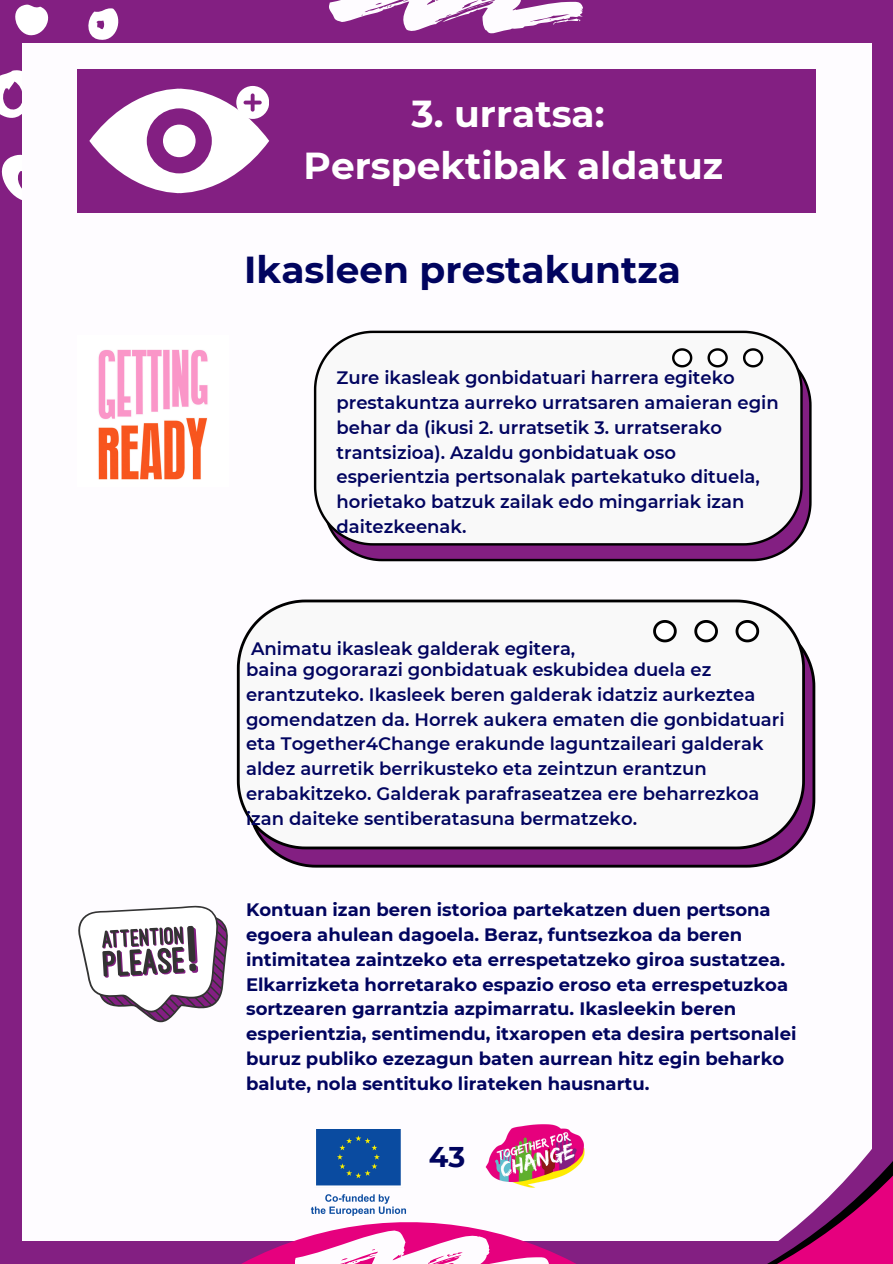
<style>
.page{position:relative;width:893px;height:1264px;background:#fff}
.page>*{position:absolute;margin:0;border:0;box-sizing:border-box;transform-origin:0 0}
.t1{font:700 37.5px/51.8px "Montserrat";color:#fff;text-align:center}
.t2{font:700 37.5px "Montserrat";color:#01045f}
.t3{font:700 28.5px "Montserrat";color:#01045f}
.t4{font:600 18px/24.8px "Montserrat";color:#01045f}
.t5{font:700 18px/24.8px "Montserrat";color:#01045f}
</style>
<div class="page">
<div style="left:0;top:0;width:892px;height:1263px;background:#831f82"></div>
<svg style="left:15px;top:4px;width:34px;height:32px"></svg>
<svg style="left:88px;top:8px;width:31px;height:32px"></svg>
<svg style="left:0;top:64px;width:23px;height:71px"></svg>
<svg style="left:1px;top:152px;width:22px;height:50px"></svg>
<div style="left:23px;top:43px;width:848px;height:1197px;background:#fefcff"></div>
<svg style="left:195px;top:1124px;width:422px;height:139px"></svg>
<svg style="left:329px;top:0;width:253px;height:34px"></svg>
<svg style="left:295px;top:1230px;width:253px;height:33px;background:#f188c3"></svg>
<div style="left:77px;top:69px;width:738px;height:143px;background:#831f82"></div>
<svg style="left:89px;top:86px;width:180px;height:108px"></svg>
<div style="left:163px;top:125px;width:32px;height:32px;background:#fff;border-radius:50%"></div>
<svg style="left:343px;top:376px;width:469px;height:185px;background:#7b347a"></svg>
<svg style="left:313px;top:330px;width:491px;height:217px"></svg>
<svg style="left:741px;top:346px;width:23px;height:23px"></svg>
<svg style="left:705px;top:346px;width:24px;height:23px"></svg>
<svg style="left:670px;top:346px;width:24px;height:23px"></svg>
<img style="left:98px;top:349px;width:110px;height:131px">
<svg style="left:271px;top:652px;width:544px;height:215px;background:#7b327a"></svg>
<svg style="left:236px;top:599px;width:570px;height:252px"></svg>
<svg style="left:733px;top:618px;width:28px;height:26px"></svg>
<svg style="left:692px;top:618px;width:27px;height:26px"></svg>
<svg style="left:651px;top:618px;width:27px;height:26px"></svg>
<svg style="left:78px;top:905px;width:150px;height:118px"></svg>
<svg style="left:617px;top:1063px;width:275px;height:200px"></svg>
<h1 class="t1" style="left:303px;top:88px;width:421px">3. urratsa:<br>Perspektibak aldatuz</h1>
<p class="t2" style="left:244px;top:247px;width:438px">Ikasleen prestakuntza</p>
<p class="t4" style="left:336px;top:365px;width:443px">Zure ikasleak gonbidatuari harrera egiteko prestakuntza aurreko urratsaren amaieran egin behar da (ikusi 2. urratsetik 3. urratserako trantsizioa). Azaldu gonbidatuak oso esperientzia pertsonalak partekatuko dituela, horietako batzuk zailak edo mingarriak izan daitezkeenak.</p>
<p class="t4" style="left:251px;top:636px;width:326px">Animatu ikasleak galderak egitera,</p>
<p class="t4" style="left:246px;top:657px;width:540px">baina gogorarazi gonbidatuak eskubidea duela ez erantzuteko. Ikasleek beren galderak idatziz aurkeztea gomendatzen da. Horrek aukera ematen die gonbidatuari eta Together4Change erakunde laguntzaileari galderak aldez aurretik berrikusteko eta zeintzun erantzun erabakitzeko. Galderak parafraseatzea ere beharrezkoa izan daiteke sentiberatasuna bermatzeko.</p>
<p class="t5" style="left:246px;top:897px;width:552px">Kontuan izan beren istorioa partekatzen duen pertsona egoera ahulean dagoela. Beraz, funtsezkoa da beren intimitatea zaintzeko eta errespetatzeko giroa sustatzea.<br>Elkarrizketa horretarako espazio eroso eta errespetuzkoa sortzearen garrantzia azpimarratu. Ikasleekin beren esperientzia, sentimendu, itxaropen eta desira pertsonalei buruz publiko ezezagun baten aurrean hitz egin beharko balute, nola sentituko lirateken hausnartu.</p>
<p class="t3" style="left:428px;top:1139px;width:38px">43</p>
</div>
